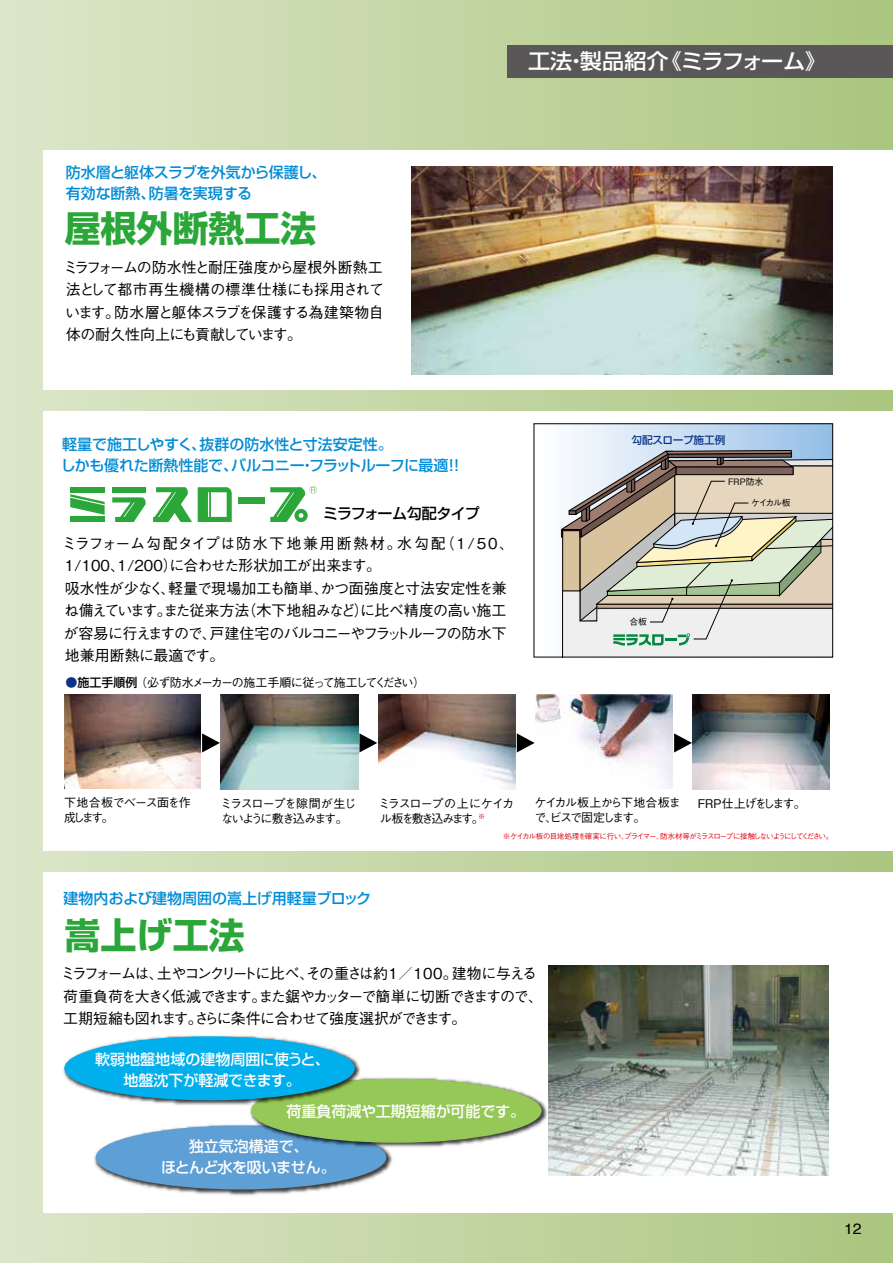
<style>
.page{position:relative;width:893px;height:1263px;background:#fff}
.page>*{position:absolute;margin:0;border:0;box-sizing:border-box;transform-origin:0 0}
.t1{font:700 36px "Shin Go Pr 5";color:#2aa738}
.t2{font:500 21px "Shin Go Pr 5";letter-spacing:-.02em;color:#fff;scale:1.06 1}
.t3{font:500 15px/22.5px "Gothic BBB Pro";letter-spacing:-.03em;color:#000}
.t4{font:500 15px/21px "Shin Go Pr 5";letter-spacing:-.01em;color:#008cd6}
.t5{font:500 15px/22.5px "Gothic BBB Pro";letter-spacing:-.1em;color:#000}
.t6{font:500 15px/22.5px "Gothic BBB Pro";letter-spacing:-.055em;color:#000;text-align:justify}
.t7{font:500 15px/21px "Shin Go Pr 5";color:#fff;text-align:center}
.t8{font:500 15px/21px "Shin Go Pr 5";letter-spacing:-.02em;color:#fff;text-align:center}
.t9{font:500 15px "Shin Go Pr 5";letter-spacing:-.06em;color:#000}
.t10{font:15px "Helvetica";color:#000;scale:1.06 1}
.t11{font:500 12px/15px "Gothic BBB Pro";letter-spacing:-.1em;color:#000}
.t12{font:500 12px/15px "Gothic BBB Pro";letter-spacing:-.065em;color:#000}
.t13{font:500 12px "Gothic BBB Pro";letter-spacing:-.08em;color:#000}
.t14{font:500 10.65px "Shin Go Pr 5";letter-spacing:-.025em;color:#0c3388}
.t15{font:500 8.85px "Gothic BBB Pro";color:#000}
.t16{font:500 7.5px "Gothic BBB Pro";letter-spacing:-.135em;color:#e60012}
.s1{font-family:"Shin Go Pr 5";color:#0c3388}
.s2{font-family:"Shin Go Pr 5"}
</style>
<div class="page">
<div style="left:0;top:0;width:893px;height:1263px;background:linear-gradient(to right,#dce7ca,#acc681)"></div>
<div style="left:508px;top:45px;width:385px;height:32px;background:#595757"></div>
<div style="left:43px;top:151px;width:850px;height:239px;background:#fff"></div>
<img style="left:43px;top:872px;width:850px;height:341px">
<div style="left:43px;top:411px;width:850px;height:440px;background:#fff"></div>
<img style="left:412px;top:166px;width:420px;height:208px">
<div style="left:70px;top:487px;width:35px;height:5px;background:#2aa738"></div>
<div style="left:70px;top:517px;width:35px;height:5px;background:#2aa738"></div>
<svg style="left:70px;top:494px;width:35px;height:21px"></svg>
<div style="left:112px;top:487px;width:33px;height:5px;background:#2aa738"></div>
<svg style="left:112px;top:497px;width:34px;height:25px"></svg>
<svg style="left:198px;top:487px;width:34px;height:35px"></svg>
<div style="left:238px;top:497px;width:26px;height:7px;background:#2aa738"></div>
<svg style="left:153px;top:487px;width:39px;height:35px"></svg>
<img style="left:64px;top:695px;width:137px;height:94px">
<img style="left:221px;top:695px;width:138px;height:95px">
<img style="left:378px;top:695px;width:137px;height:94px">
<img style="left:535px;top:695px;width:137px;height:94px">
<img style="left:692px;top:695px;width:137px;height:94px">
<div style="left:534px;top:424px;width:299px;height:233px;background:linear-gradient(to right,#fff,#94bee6)"></div>
<svg style="left:560px;top:450px;width:271px;height:205px"></svg>
<div style="left:534px;top:423px;width:299px;height:234px;border:1px solid #000"></div>
<svg style="left:202px;top:733px;width:18px;height:19px"></svg>
<svg style="left:359px;top:733px;width:18px;height:19px"></svg>
<svg style="left:517px;top:733px;width:18px;height:19px"></svg>
<svg style="left:674px;top:733px;width:18px;height:19px"></svg>
<img style="left:548px;top:965px;width:281px;height:210px">
<img style="left:93px;top:1122px;width:301px;height:75px">
<div style="left:96px;top:1125px;width:290px;height:64px;background:#5e9fd6;border-radius:50%"></div>
<img style="left:249px;top:1076px;width:301px;height:75px">
<div style="left:251px;top:1079px;width:291px;height:64px;background:#96c857;border-radius:50%"></div>
<img style="left:61px;top:1034px;width:302px;height:75px">
<div style="left:64px;top:1036px;width:291px;height:64px;background:#00afec;border-radius:50%"></div>
<svg style="left:270px;top:486px;width:47px;height:36px"></svg>
<hr style="left:0;top:0;width:1px;height:1263px;background:#dce6ca">
<h2 class="t2" style="left:528px;top:44px;width:284px">工法・製品紹介《ミラフォーム》</h2>
<p class="t4" style="left:66px;top:160px;width:262px">防水層と躯体スラブを外気から保護し、有効な断熱、防暑を実現する</p>
<h1 class="t1" style="left:64px;top:200px;width:254px">屋根外断熱工法</h1>
<p class="t6" style="left:63px;top:254px;width:322px">ミラフォームの防水性と耐圧強度から屋根外断熱工法として都市再生機構の標準仕様にも採用されています。防水層と躯体スラブを保護する為建築物自体の耐久性向上にも貢献しています。</p>
<p class="t4" style="left:61px;top:433px;width:405px">軽量で施工しやすく、抜群の防水性と寸法安定性。<br>しかも優れた断熱性能で、バルコニー・フラットルーフに最適！！</p>
<p class="t9" style="left:323px;top:501px;width:158px">ミラフォーム勾配タイプ</p>
<p class="t3" style="left:62px;top:530px;width:453px">ミラフォーム勾配タイプは防水下地兼用断熱材。水勾配（1/50、<br>1/100、1/200）に合わせた形状加工が出来ます。<br>吸水性が少なく、軽量で現場加工も簡単、かつ面強度と寸法安定性を兼ね備えています。また従来方法（木下地組みなど）に比べ精度の高い施工が容易に行えますので、戸建住宅のバルコニーやフラットルーフの防水下地兼用断熱に最適です。</p>
<p class="t11" style="left:65px;top:673px;width:361px"><span class="s1">●</span><span class="s2">施工手順例</span> （必ず防水メーカーの施工手順に従って施工してください）</p>
<p class="t14" style="left:632px;top:431px;width:95px">勾配スロープ施工例</p>
<p class="t15" style="left:629px;top:614px;width:19px">合板</p>
<p class="t15" style="left:728px;top:474px;width:37px">FRP防水</p>
<p class="t15" style="left:751px;top:495px;width:41px">ケイカル板</p>
<p class="t12" style="left:64px;top:793px;width:128px">下地合板でベース面を作成します。</p>
<p class="t11" style="left:221px;top:795px;width:137px">ミラスロープを隙間が生じないように敷き込みます。</p>
<p class="t11" style="left:534px;top:793px;width:148px">ケイカル板上から下地合板まで、ビスで固定します。</p>
<p class="t13" style="left:698px;top:794px;width:110px">FRP仕上げをします。</p>
<p class="t11" style="left:378px;top:794px;width:137px">ミラスロープの上にケイカル板を敷き込みます。<sup>※</sup></p>
<p class="t16" style="left:503px;top:830px;width:332px">※ケイカル板の目地処理を確実に行い、プライマー、防水材等がミラスロープに接触しないようにしてください。</p>
<p class="t4" style="left:64px;top:886px;width:309px">建物内および建物周囲の嵩上げ用軽量ブロック</p>
<h1 class="t1" style="left:64px;top:907px;width:182px">嵩上げ工法</h1>
<p class="t5" style="left:61px;top:960px;width:484px">ミラフォームは、土やコンクリートに比べ、その重さは約１／100。建物に与える荷重負荷を大きく低減できます。また鋸やカッターで簡単に切断できますので、工期短縮も図れます。さらに条件に合わせて強度選択ができます。</p>
<p class="t7" style="left:95px;top:1047px;width:236px">軟弱地盤地域の建物周囲に使うと、地盤沈下が軽減できます。</p>
<p class="t7" style="left:286px;top:1100px;width:240px">荷重負荷減や工期短縮が可能です。</p>
<p class="t8" style="left:161px;top:1134px;width:176px">独立気泡構造で、<br>ほとんど水を吸いません。</p>
<p class="t10" style="left:844px;top:1217px;width:18px">12</p>
</div>
